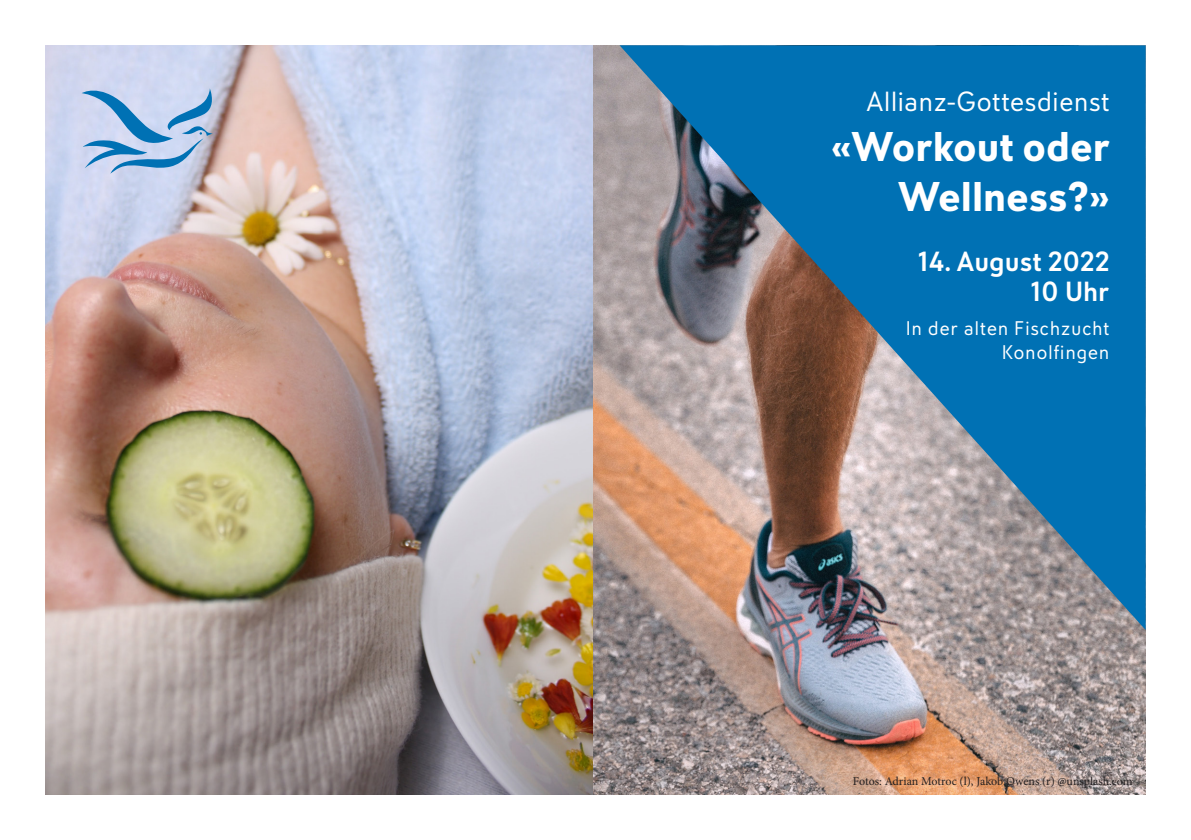
<style>
.page{position:relative;width:1191px;height:840px;background:#fff}
.page>*{position:absolute;margin:0;border:0;box-sizing:border-box;transform-origin:0 0}
.t1{font:700 42px/50px "Infoma";color:#fff;text-align:right}
.t2{font:28px "Infoma";color:#fff}
.t3{font:600 28px "Infoma";color:#fff}
.t4{font:20px "Infoma";letter-spacing:.025em;color:#fff}
.t5{font:12px "Minion Pro";letter-spacing:-.005em;color:#231f20}
</style>
<div class="page">
<img style="left:45px;top:45px;width:548px;height:749px">
<img style="left:593px;top:45px;width:552px;height:749px">
<svg style="left:619px;top:45px;width:526px;height:584px;background:#507e9c"></svg>
<svg style="left:82px;top:83px;width:132px;height:90px;background:#a0bedf"></svg>
<p class="t2" style="left:866px;top:81px;width:245px">Allianz-Gottesdienst</p>
<p class="t1" style="left:831px;top:119px;width:280px">«Workout oder<br>Wellness?»</p>
<p class="t3" style="left:918px;top:241px;width:193px">14. August 2022</p>
<p class="t3" style="left:1031px;top:271px;width:80px">10 Uhr</p>
<p class="t4" style="left:905px;top:314px;width:205px">In der alten Fischzucht</p>
<p class="t4" style="left:1002px;top:338px;width:109px">Konolfingen</p>
<p class="t5" style="left:853px;top:772px;width:281px">Fotos: Adrian Motroc (l), Jakob Owens (r) @unsplash.com</p>
</div>
